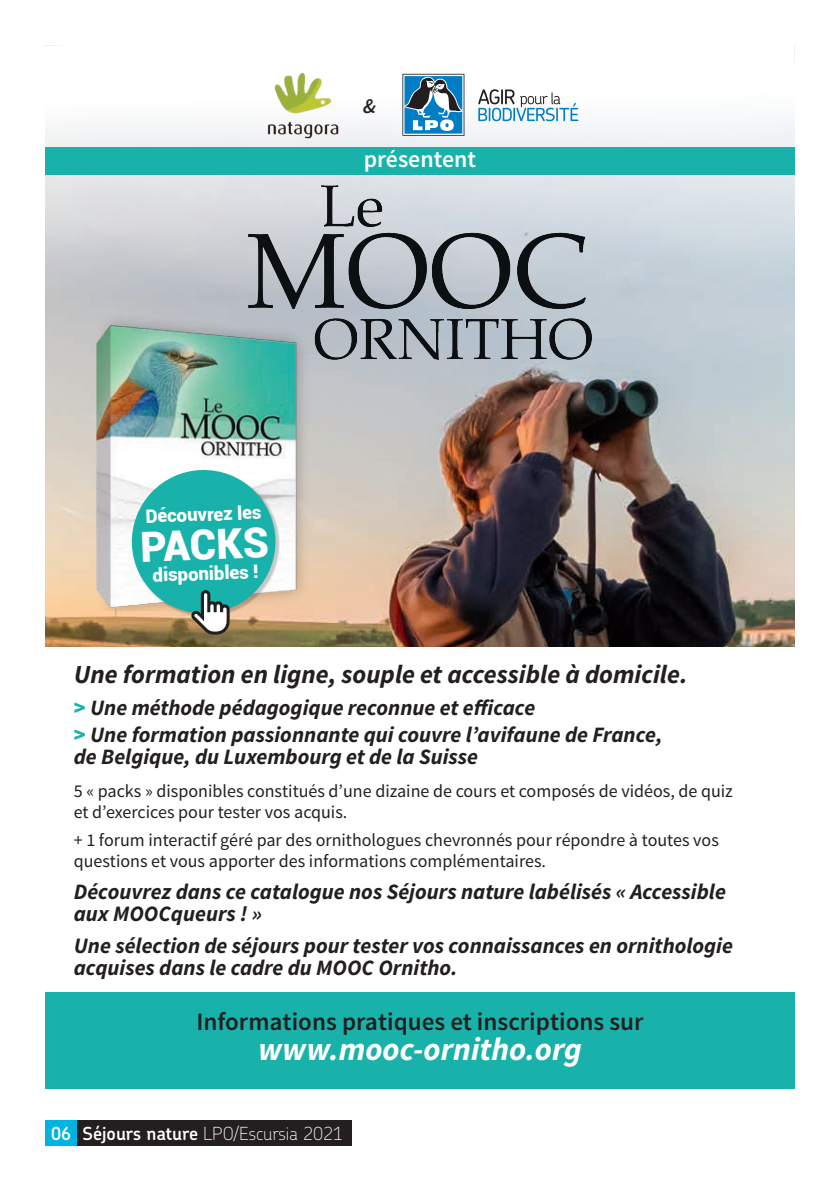
<style>
.page{position:relative;width:840px;height:1191px;background:#fff}
.page>*{position:absolute;margin:0;border:0;box-sizing:border-box;transform-origin:0 0}
.t1{font:900 41.6px "Roboto";color:#fff}
.t2{font:italic 700 32.2px "Source Sans Pro";color:#fff}
.t3{font:italic 700 26px "Source Sans Pro";color:#231f20}
.t4{font:600 25px "Source Sans Pro";color:#231f20}
.t5{font:600 23.8px "Source Sans Pro";color:#fff}
.t6{font:italic 700 22px/22px "Source Sans Pro";color:#231f20}
.t7{font:italic 600 21px "Source Sans Pro";color:#231f20}
.t8{font:900 18.6px "Roboto";color:#fff}
.t9{font:18px/21.6px "Source Sans Pro";color:#231f20}
.t10{font:100 18px "Chevin Pro";color:#fff}
.s1{font-weight:900;font-style:normal;color:#19b2ab}
.s2{font-weight:600}
</style>
<div class="page">
<div style="left:77px;top:1120px;width:274px;height:25px;background:#231f20"></div>
<div style="left:45px;top:1120px;width:32px;height:25px;background:#00b3e0"></div>
<img style="left:45px;top:348px;width:749px;height:298px">
<img style="left:71px;top:348px;width:246px;height:262px">
<svg style="left:45px;top:45px;width:749px;height:303px"></svg>
<div style="left:45px;top:148px;width:749px;height:27px;background:#19b2ab"></div>
<svg style="left:478px;top:89px;width:100px;height:32px"></svg>
<svg style="left:402px;top:74px;width:62px;height:62px"></svg>
<img style="left:261px;top:70px;width:84px;height:71px">
<img style="left:248px;top:186px;width:343px;height:173px">
<div style="left:45px;top:992px;width:749px;height:97px;background:#19b2ab"></div>
<svg style="left:130px;top:468px;width:147px;height:167px;background:#5bb8ad"></svg>
<p class="t7" style="left:363px;top:93px;width:14px">&amp;</p>
<p class="t5" style="left:363px;top:144px;width:114px">présentent</p>
<p class="t8" style="left:145px;top:503px;width:118px;rotate:-2deg">Découvrez les</p>
<h1 class="t1" style="left:139px;top:518px;width:130px;rotate:-2deg">PACKS</h1>
<p class="t8" style="left:152px;top:562px;width:107px;rotate:-2deg">disponibles !</p>
<p class="t3" style="left:74px;top:658px;width:615px">Une formation en ligne, souple et accessible à domicile.</p>
<p class="t6" style="left:74px;top:695px;width:590px;line-height:26.4px"><span class="s1">&gt;</span> Une méthode pédagogique reconnue et efficace<br><span class="s1">&gt;</span> Une formation passionnante qui couvre l’avifaune de France,</p>
<p class="t6" style="left:74px;top:745px;width:405px">de Belgique, du Luxembourg et de la Suisse</p>
<p class="t9" style="left:74px;top:780px;width:660px">5 « packs » disponibles constitués d’une dizaine de cours et composés de vidéos, de quiz et d’exercices pour tester vos acquis.</p>
<p class="t9" style="left:74px;top:829px;width:646px">+ 1 forum interactif géré par des ornithologues chevronnés pour répondre à toutes vos questions et vous apporter des informations complémentaires.</p>
<p class="t6" style="left:74px;top:881px;width:653px">Découvrez dans ce catalogue nos Séjours nature labélisés « Accessible aux MOOCqueurs ! »</p>
<p class="t6" style="left:74px;top:935px;width:660px">Une sélection de séjours pour tester vos connaissances en ornithologie acquises dans le cadre du MOOC Ornitho.</p>
<p class="t4" style="left:196px;top:1005px;width:448px">Informations pratiques et inscriptions sur</p>
<h2 class="t2" style="left:258px;top:1028px;width:325px">www.mooc-ornitho.org</h2>
<p class="t10" style="left:51px;top:1121px;width:294px"><span class="s2">06 Séjours nature</span> LPO/Escursia 2021</p>
</div>
